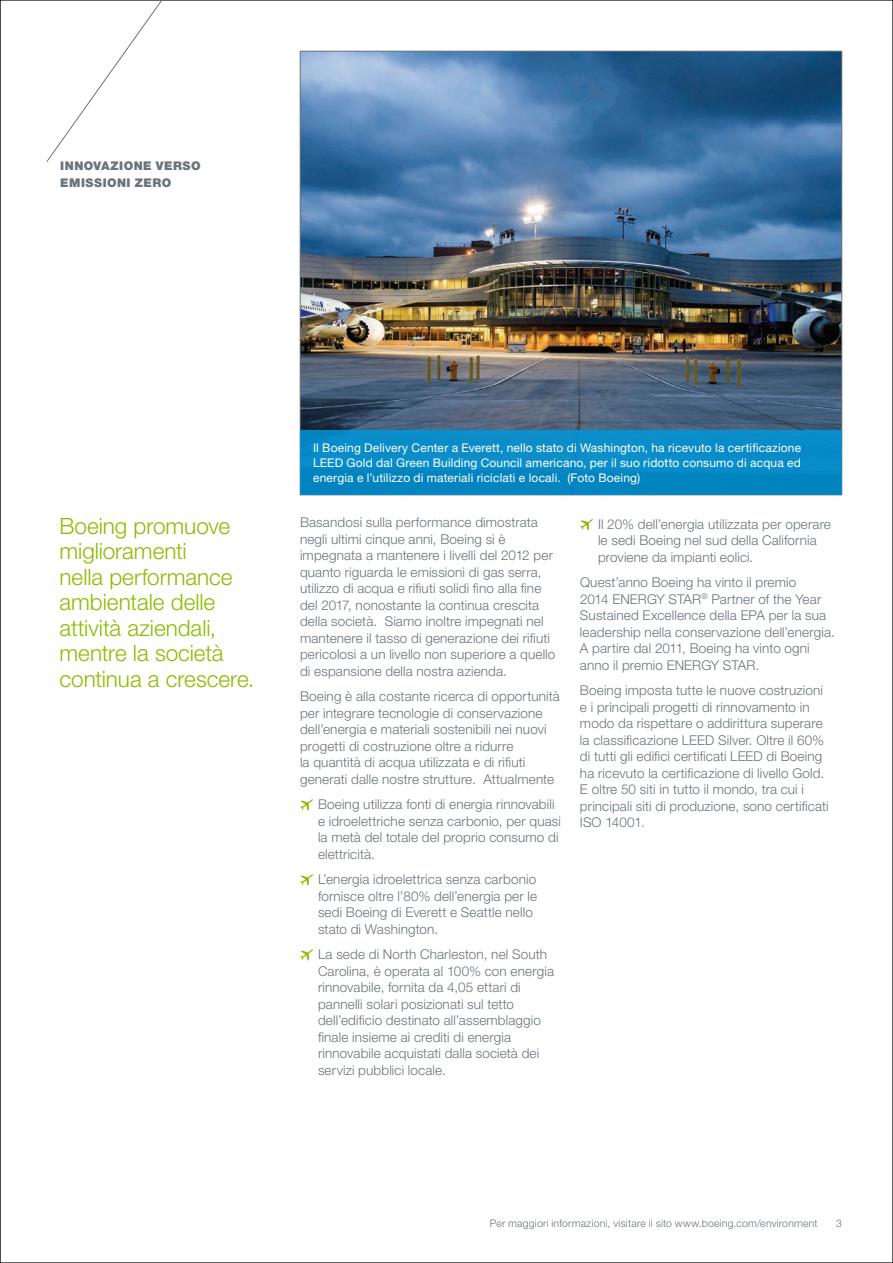
<style>
.page{position:relative;width:893px;height:1263px;background:#fff}
.page>*{position:absolute;margin:0;border:0;box-sizing:border-box;transform-origin:0 0}
.t1{font:300 22.5px/25.5px "Helvetica Neue LT Std";letter-spacing:-.005em;color:#8dbb00}
.body{font:300 13.5px/16.5px "Helvetica Neue LT Std";letter-spacing:.01em;color:#6a747b}
.t2{font:12px/15px "Helvetica Neue LT Std";letter-spacing:.01em;color:#fff;text-align:justify}
.body-2{font:900 12px/16.5px "Helvetica Neue LT Std";letter-spacing:.04em;color:#6a747b}
.t3{font:300 10.5px "Helvetica Neue LT Std";letter-spacing:.02em;color:#6a747b}
</style>
<div class="page">
<svg style="left:47px;top:0;width:121px;height:162px"></svg>
<img style="left:302px;top:53px;width:538px;height:377px">
<svg style="left:300px;top:799px;width:13px;height:12px"></svg>
<svg style="left:300px;top:874px;width:13px;height:12px"></svg>
<svg style="left:300px;top:949px;width:13px;height:12px"></svg>
<svg style="left:580px;top:519px;width:13px;height:11px"></svg>
<div style="left:300px;top:430px;width:542px;height:65px;background:#088bc8"></div>
<p class="body-2" style="left:60px;top:158px;width:142px">INNOVAZIONE VERSO<br>EMISSIONI ZERO</p>
<p class="t2" style="left:313px;top:440px;width:490px">Il Boeing Delivery Center a Everett, nello stato di Washington, ha ricevuto la certificazione LEED Gold dal Green Building Council americano, per il suo ridotto consumo di acqua ed energia e l’utilizzo di materiali riciclati e locali. (Foto Boeing)</p>
<p class="t1" style="left:60px;top:512px;width:196px">Boeing promuove miglioramenti<br>nella performance ambientale delle attività aziendali, mentre la società continua a crescere.</p>
<p class="body" style="left:300px;top:514px;width:257px">Basandosi sulla performance dimostrata negli ultimi cinque anni, Boeing si è impegnata a mantenere i livelli del 2012 per quanto riguarda le emissioni di gas serra, utilizzo di acqua e rifiuti solidi fino alla fine del 2017, nonostante la continua crescita della società. Siamo inoltre impegnati nel mantenere il tasso di generazione dei rifiuti pericolosi a un livello non superiore a quello di espansione della nostra azienda.</p>
<p class="body" style="left:300px;top:688px;width:261px">Boeing è alla costante ricerca di opportunità per integrare tecnologie di conservazione dell’energia e materiali sostenibili nei nuovi progetti di costruzione oltre a ridurre<br>la quantità di acqua utilizzata e di rifiuti generati dalle nostre strutture. Attualmente</p>
<p class="body" style="left:318px;top:796px;width:245px">Boeing utilizza fonti di energia rinnovabili e idroelettriche senza carbonio, per quasi la metà del totale del proprio consumo di elettricità.</p>
<p class="body" style="left:318px;top:871px;width:221px">L’energia idroelettrica senza carbonio fornisce oltre l’80% dell’energia per le sedi Boeing di Everett e Seattle nello stato di Washington.</p>
<p class="body" style="left:318px;top:946px;width:238px">La sede di North Charleston, nel South Carolina, è operata al 100% con energia rinnovabile, fornita da 4,05 ettari di pannelli solari posizionati sul tetto dell’edificio destinato all’assemblaggio finale insieme ai crediti di energia rinnovabile acquistati dalla società dei servizi pubblici locale.</p>
<p class="body" style="left:598px;top:516px;width:234px">Il 20% dell’energia utilizzata per operare le sedi Boeing nel sud della California proviene da impianti eolici.</p>
<p class="body" style="left:580px;top:574px;width:256px">Quest’anno Boeing ha vinto il premio<br>2014 ENERGY STAR<sup>®</sup> Partner of the Year Sustained Excellence della EPA per la sua leadership nella conservazione dell’energia.<br>A partire dal 2011, Boeing ha vinto ogni anno il premio ENERGY STAR.</p>
<p class="body" style="left:580px;top:682px;width:250px">Boeing imposta tutte le nuove costruzioni e i principali progetti di rinnovamento in modo da rispettare o addirittura superare la classificazione LEED Silver. Oltre il 60% di tutti gli edifici certificati LEED di Boeing ha ricevuto la certificazione di livello Gold.<br>E oltre 50 siti in tutto il mondo, tra cui i principali siti di produzione, sono certificati ISO 14001.</p>
<p class="t3" style="left:490px;top:1217px;width:329px">Per maggiori informazioni, visitare il sito www.boeing.com/environment</p>
<p class="t3" style="left:836px;top:1217px;width:7px">3</p>
</div>
